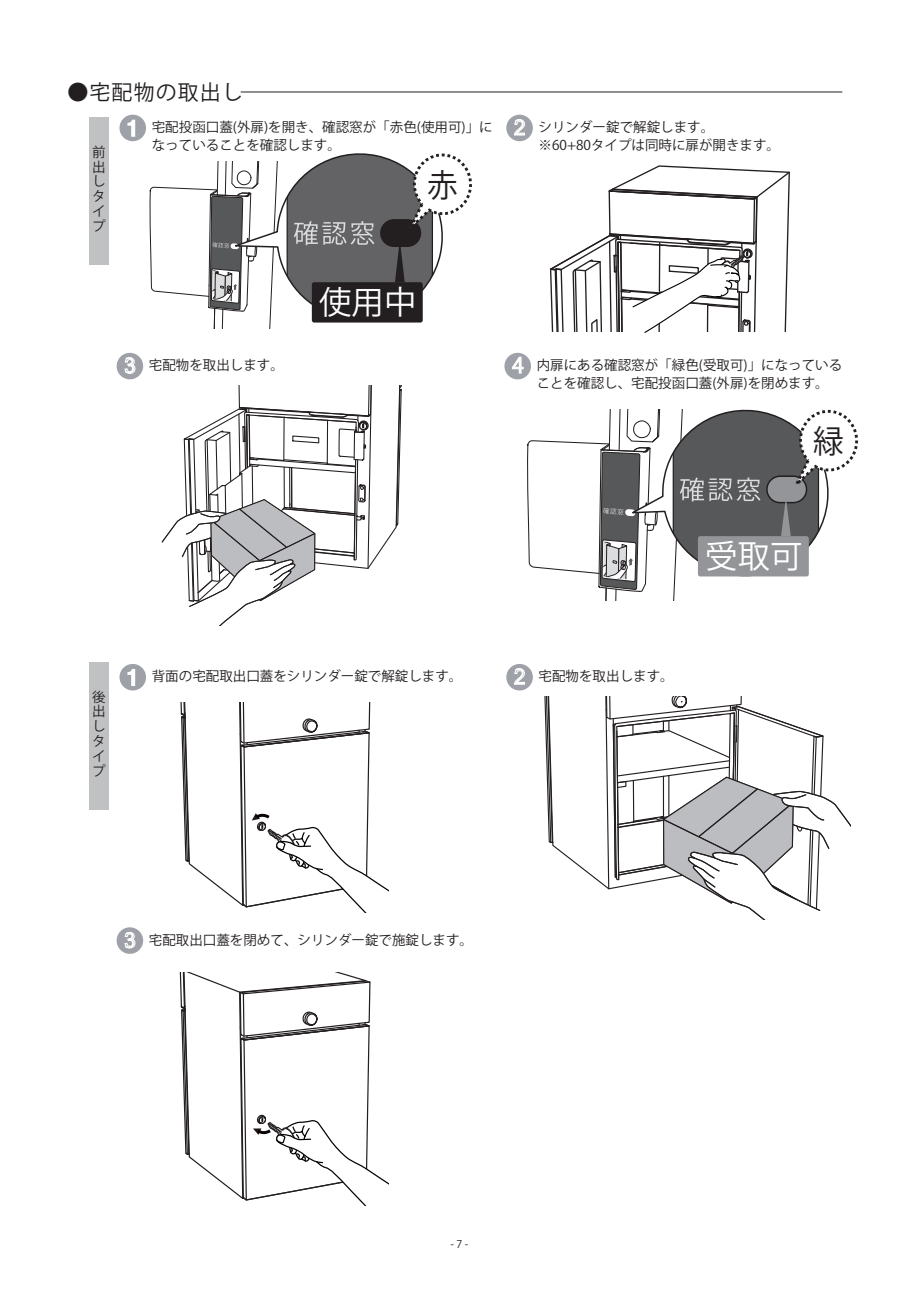
<style>
.page{position:relative;width:919px;height:1289px;background:#fff}
.page>*{position:absolute;margin:0;border:0;box-sizing:border-box;transform-origin:0 0}
.t1{font:32.4px "Koz Go Std Regular 90 ms RKSJ H";color:#fff}
.t2{font:31.95px "Koz Go Std Bold 90 ms RKSJ H";color:#231f20;scale:.96 1}
.t3{font:21px "Koz Go Std Bold 90 ms RKSJ H";letter-spacing:.05em;color:#231f20}
.t4{font:21px "Koz Go Std Regular 90 ms RKSJ H";color:#fff}
.t5{font:13.5px/18px "Koz Go Std Regular 90 ms RKSJ H";color:#231f20}
.t6{font:13.5px "Koz Go Std Medium 90 ms RKSJ H";color:#231f20}
.t7{font:10.5px "Koz Go Std Regular 90 ms RKSJ H";color:#231f20}
.s1{font-size:21px;color:#fff}
</style>
<div class="page">
<div style="left:89px;top:117px;width:20px;height:148px;background:#c0c1c3"></div>
<div style="left:89px;top:661px;width:20px;height:148px;background:#c0c1c3"></div>
<hr style="left:241px;top:92px;width:601px;height:1px;background:#231f20">
<div style="left:119px;top:115px;width:27px;height:26px;background:#9ea2a8;border-radius:50%"></div>
<svg style="left:127px;top:120px;width:8px;height:17px"></svg>
<div style="left:506px;top:115px;width:27px;height:26px;background:#9ea2a8;border-radius:50%"></div>
<div style="left:117px;top:353px;width:26px;height:26px;background:#9ea2a8;border-radius:50%"></div>
<svg style="left:124px;top:357px;width:12px;height:17px"></svg>
<div style="left:504px;top:353px;width:27px;height:26px;background:#9ea2a8;border-radius:50%"></div>
<svg style="left:161px;top:385px;width:241px;height:240px"></svg>
<div style="left:119px;top:664px;width:27px;height:26px;background:#9ea2a8;border-radius:50%"></div>
<svg style="left:127px;top:669px;width:8px;height:17px"></svg>
<svg style="left:506px;top:664px;width:27px;height:26px"></svg>
<div style="left:117px;top:927px;width:26px;height:26px;background:#9ea2a8;border-radius:50%"></div>
<svg style="left:124px;top:932px;width:12px;height:16px"></svg>
<svg style="left:179px;top:972px;width:209px;height:233px"></svg>
<svg style="left:180px;top:702px;width:208px;height:210px"></svg>
<svg style="left:511px;top:91px;width:348px;height:828px"></svg>
<svg style="left:149px;top:153px;width:323px;height:176px"></svg>
<h3 class="t3" style="left:67px;top:80px;width:177px">●宅配物の取出し</h3>
<p class="t5" style="left:152px;top:118px;width:342px">宅配投函口蓋(外扉)を開き、確認窓が「赤色(使用可)」になっていることを確認します。</p>
<p class="t5" style="left:538px;top:118px;width:243px">シリンダー錠で解錠します。<br>※60+80タイプは同時に扉が開きます。</p>
<h3 class="t4" style="left:514px;top:115px;width:13px">2</h3>
<p class="t6" style="left:92px;top:144px;width:15px">前</p>
<p class="t6" style="left:92px;top:159px;width:15px">出</p>
<p class="t6" style="left:92px;top:174px;width:15px">し</p>
<p class="t6" style="left:92px;top:189px;width:15px">タ</p>
<p class="t6" style="left:92px;top:204px;width:15px">イ</p>
<p class="t6" style="left:92px;top:218px;width:15px">プ</p>
<h2 class="t2" style="left:427px;top:167px;width:33px">赤</h2>
<h1 class="t1" style="left:319px;top:284px;width:99px">使用中</h1>
<p class="t5" style="left:124px;top:356px;width:161px"><span class="s1">3</span> 宅配物を取出します。</p>
<p class="t5" style="left:536px;top:356px;width:307px">内扉にある確認窓が「緑色(受取可)」になっていることを確認し、宅配投函口蓋(外扉)を閉めます。</p>
<h3 class="t4" style="left:512px;top:353px;width:13px">4</h3>
<h2 class="t2" style="left:813px;top:423px;width:33px">緑</h2>
<h1 class="t1" style="left:705px;top:538px;width:99px">受取可</h1>
<p class="t6" style="left:92px;top:689px;width:15px">後</p>
<p class="t6" style="left:92px;top:703px;width:15px">出</p>
<p class="t6" style="left:92px;top:718px;width:15px">し</p>
<p class="t6" style="left:92px;top:733px;width:15px">タ</p>
<p class="t6" style="left:92px;top:748px;width:15px">イ</p>
<p class="t6" style="left:92px;top:763px;width:15px">プ</p>
<p class="t5" style="left:152px;top:667px;width:312px">背面の宅配取出口蓋をシリンダー錠で解錠します。</p>
<p class="t5" style="left:514px;top:667px;width:161px"><span class="s1">2</span> 宅配物を取出します。</p>
<p class="t5" style="left:124px;top:931px;width:350px"><span class="s1">3</span> 宅配取出口蓋を閉めて、シリンダー錠で施錠します。</p>
<p class="t7" style="left:450px;top:1237px;width:19px">- 7 -</p>
</div>
